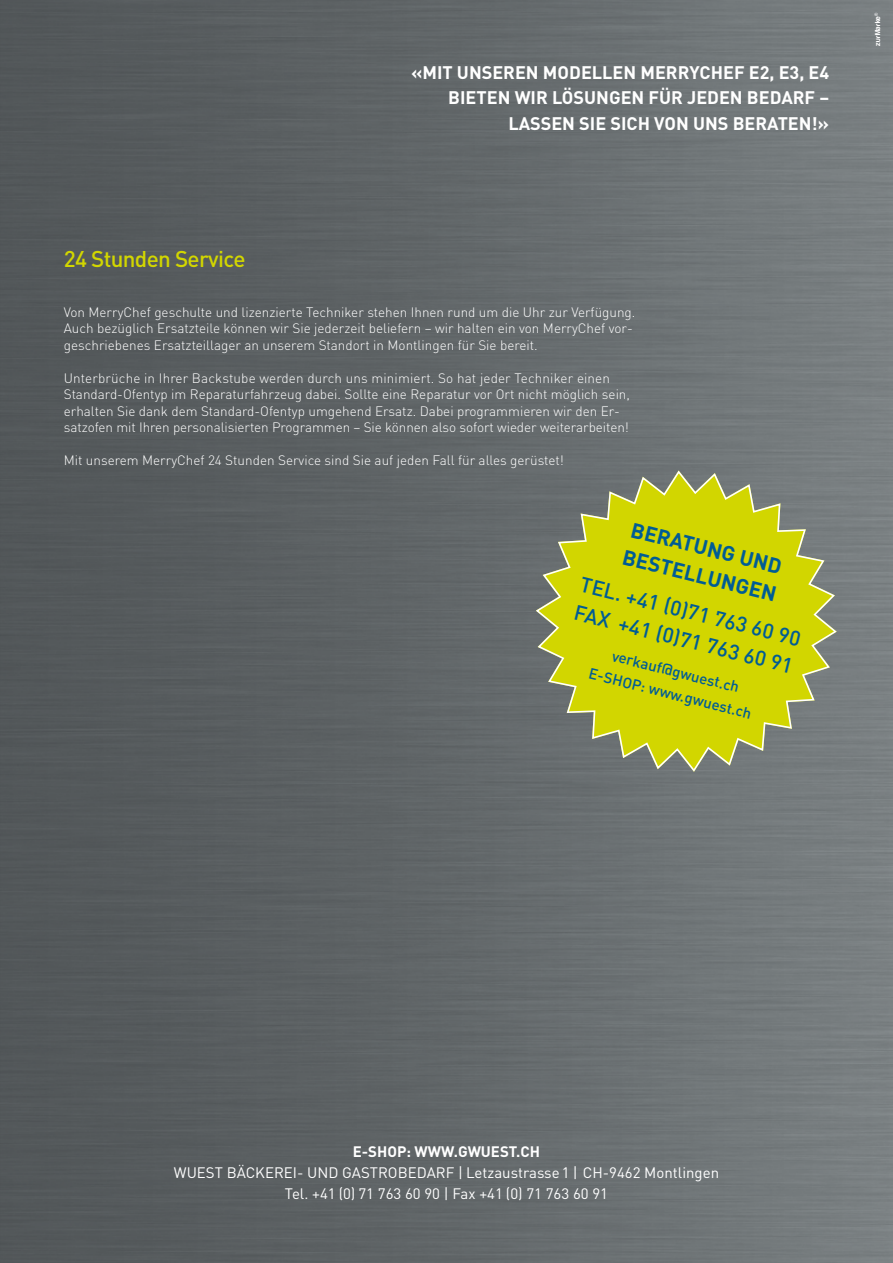
<style>
.page{position:relative;width:893px;height:1263px;background:#fff}
.page>*{position:absolute;margin:0;border:0;box-sizing:border-box;transform-origin:0 0}
.t1{font:500 22.5px "DIN";letter-spacing:-.03em;color:#d2d600}
.t2{font:500 21px/28.5px "DIN";color:#005c95}
.t3{font:700 21px/28.5px "DIN";color:#005c95}
.t4{font:700 18px/25.5px "DIN";color:#fff;text-align:right}
.t5{font:15px/21px "DIN";color:#fff;text-align:center}
.t6{font:500 15px/22.5px "DIN";color:#005c95;text-align:center}
.t7{font:700 15px "DIN";color:#fff}
.t8{font:300 13.5px/16.5px "DIN";color:#fff}
.t9{font:700 7.5px "Harabara";letter-spacing:.04em;color:#fff}
</style>
<div class="page">
<img style="left:0;top:0;width:893px;height:1263px">
<svg style="left:534px;top:469px;width:304px;height:304px;background:#b1b62d"></svg>
<h3 class="t4" style="left:411px;top:59px;width:420px">«MIT UNSEREN MODELLEN MERRYCHEF E2, E3, E4<br>BIETEN WIR LÖSUNGEN FÜR JEDEN BEDARF –<br>LASSEN SIE SICH VON UNS BERATEN!»</h3>
<p class="t9" style="left:874px;top:46px;width:34px;rotate:-90deg">zurMarke<sup>®</sup></p>
<h1 class="t1" style="left:64px;top:244px;width:183px">24 Stunden Service</h1>
<p class="t8" style="left:64px;top:303px;width:573px">Von MerryChef geschulte und lizenzierte Techniker stehen Ihnen rund um die Uhr zur Verfügung.<br>Auch bezüglich Ersatzteile können wir Sie jederzeit beliefern – wir halten ein von MerryChef vor&shy;geschriebenes Ersatzteillager an unserem Standort in Montlingen für Sie bereit.</p>
<p class="t8" style="left:64px;top:369px;width:568px">Unterbrüche in Ihrer Backstube werden durch uns minimiert. So hat jeder Techniker einen Standard-Ofentyp im Reparaturfahrzeug dabei. Sollte eine Reparatur vor Ort nicht möglich sein, erhalten Sie dank dem Standard-Ofentyp umgehend Ersatz. Dabei programmieren wir den Er&shy;satzofen mit Ihren personalisierten Programmen – Sie können also sofort wieder weiterarbeiten!</p>
<p class="t8" style="left:64px;top:452px;width:502px">Mit unserem MerryChef 24 Stunden Service sind Sie auf jeden Fall für alles gerüstet!</p>
<h2 class="t3" style="left:634px;top:514px;width:159px;rotate:14deg">BERAT UNG UND<br>BEST ELLUNGEN</h2>
<h2 class="t2" style="left:584px;top:570px;width:228px;rotate:14deg">Tel. +41 (0)71 763 60 90<br>Fax +41 (0)71 763 60 91</h2>
<p class="t6" style="left:597px;top:640px;width:169px;rotate:14deg">verkauf@gwuest.ch<br>E-SHOP: www.gwuest.ch</p>
<p class="t7" style="left:353px;top:1142px;width:189px">E-SHOP: WWW.GWUEST.CH</p>
<p class="t5" style="left:174px;top:1162px;width:547px">Wuest Bäckerei- und Gastrob edarf | Letzaustrasse 1 | CH-9462 Montlingen<br>Tel. +41 (0) 71 763 60 90 | Fax +41 (0) 71 763 60 91</p>
</div>
